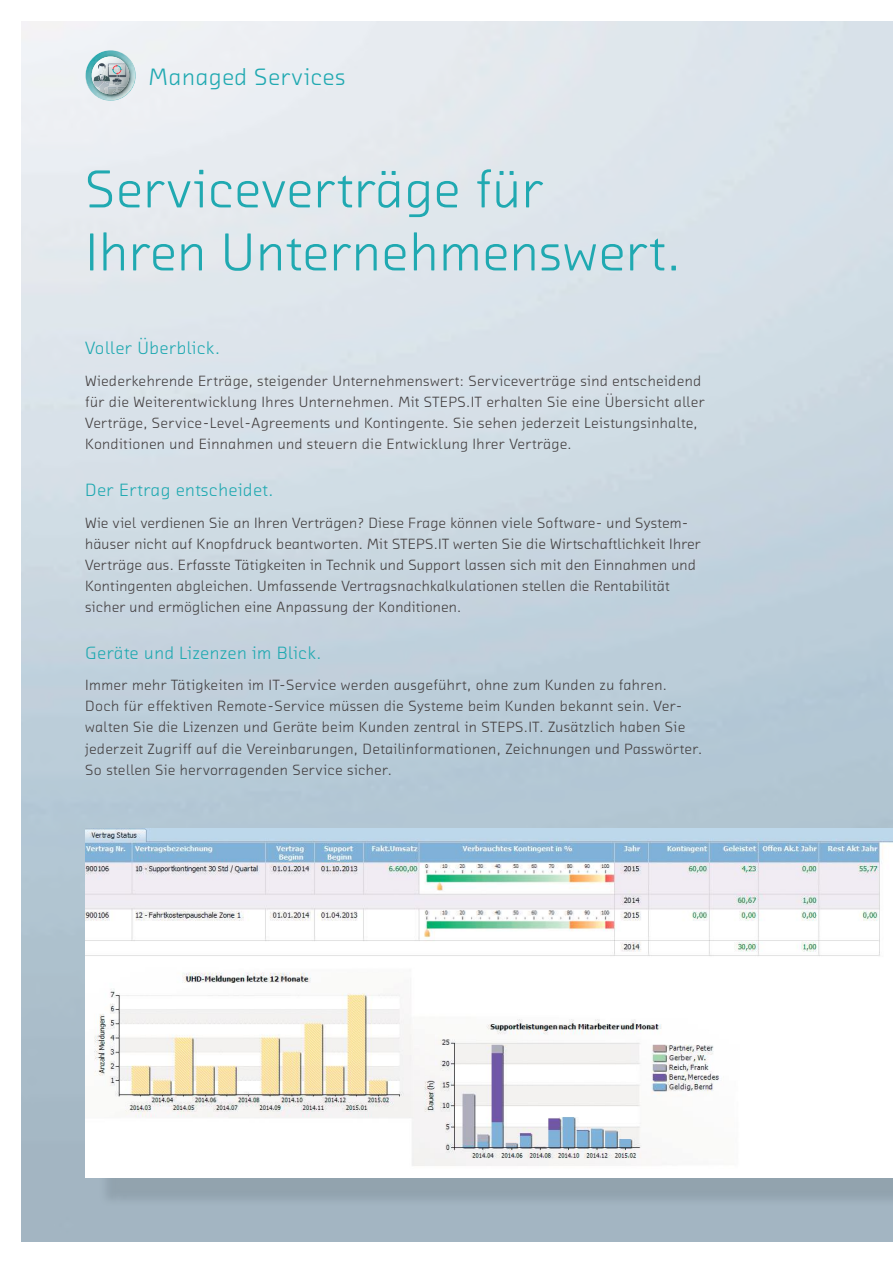
<style>
.page{position:relative;width:893px;height:1263px;background:#fff}
.page>*{position:absolute;margin:0;border:0;box-sizing:border-box;transform-origin:0 0}
.t1{font:54px/63px "Chambers Sans OT";letter-spacing:.01em;color:#20a9b1}
.t2{font:24px "Chambers Sans OT";letter-spacing:.02em;color:#20a9b1}
.t3{font:18px "Chambers Sans OT";letter-spacing:.02em;color:#20a9b1}
.t4{font:15px/21px "Chambers Sans OT";letter-spacing:.02em;color:#444041}
</style>
<div class="page">
<div style="left:98px;top:842px;width:795px;height:365px;background:#2e3a3f;opacity:.15"></div>
<img style="left:85px;top:829px;width:808px;height:349px">
<svg style="left:85px;top:50px;width:51px;height:51px;background:#aec6ca"></svg>
<h2 class="t2" style="left:149px;top:62px;width:198px">Managed Services</h2>
<h1 class="t1" style="left:85px;top:156px;width:597px">Serviceverträge für<br>Ihren Unternehmenswert.</h1>
<p class="t3" style="left:85px;top:337px;width:136px">Voller Überblick.</p>
<p class="t4" style="left:85px;top:370px;width:621px">Wiederkehrende Erträge, steigender Unternehmenswert: Serviceverträge sind entscheidend für die Weiterentwicklung Ihres Unternehmen. Mit STEPS.IT erhalten Sie eine Übersicht aller Verträge, Service-Level-Agreements und Kontingente. Sie sehen jederzeit Leistungsinhalte, Konditionen und Einnahmen und steuern die Entwicklung Ihrer Verträge.</p>
<p class="t3" style="left:85px;top:479px;width:190px">Der Ertrag entscheidet.</p>
<p class="t4" style="left:85px;top:512px;width:617px">Wie viel verdienen Sie an Ihren Verträgen? Diese Frage können viele Software- und System&shy;häuser nicht auf Knopfdruck beantworten. Mit STEPS.IT werten Sie die Wirtschaftlichkeit Ihrer Verträge aus. Erfasste Tätigkeiten in Technik und Support lassen sich mit den Einnahmen und Kontingenten abgleichen. Umfassende Vertragsnachkalkulationen stellen die Rentabilität sicher und ermöglichen eine Anpassung der Konditionen.</p>
<p class="t3" style="left:85px;top:642px;width:238px">Geräte und Lizenzen im Blick.</p>
<p class="t4" style="left:85px;top:675px;width:618px">Immer mehr Tätigkeiten im IT-Service werden ausgeführt, ohne zum Kunden zu fahren.<br>Doch für effektiven Remote-Service müssen die Systeme beim Kunden bekannt sein. Ver&shy;walten Sie die Lizenzen und Geräte beim Kunden zentral in STEPS.IT. Zusätzlich haben Sie jederzeit Zugriff auf die Vereinbarungen, Detailinformationen, Zeichnungen und Passwörter.<br>So stellen Sie hervorragenden Service sicher.</p>
</div>
